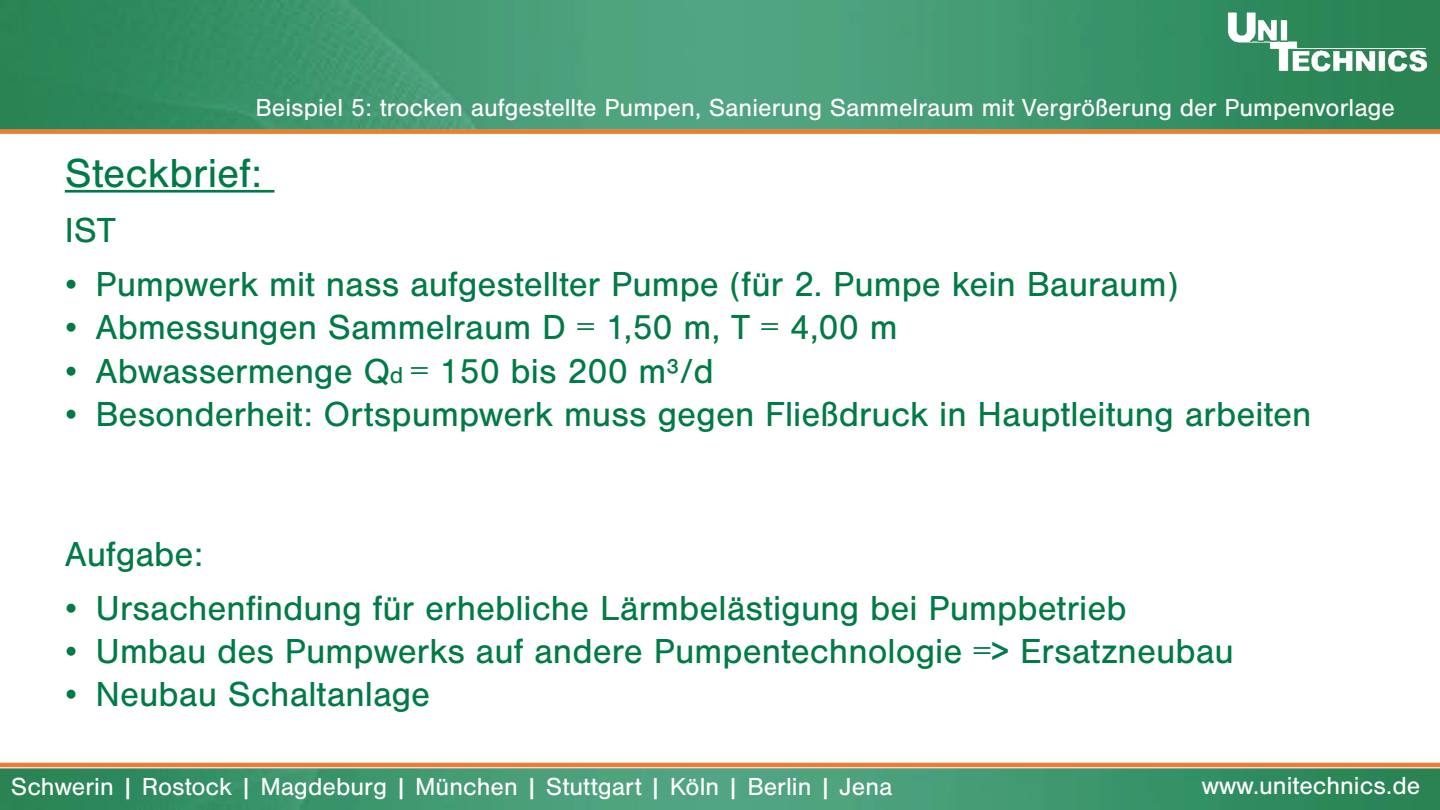
<style>
.page{position:relative;width:1440px;height:810px;background:#fff}
.page>*{position:absolute;margin:0;border:0;box-sizing:border-box;transform-origin:0 0}
.t1{font:42px "Nimbus San";color:#007a46}
.t2{font:36px "Nimbus San";color:#007a46}
.t3{font:25.5px "Nimbus San";color:#fff}
.s1{font-family:"Times New Roman"}
.s2{font-size:24px}
</style>
<div class="page">
<img style="left:0;top:0;width:1440px;height:129px">
<img style="left:0;top:767px;width:1440px;height:43px">
<img style="left:1218px;top:10px;width:218px;height:66px">
<div style="left:0;top:129px;width:1440px;height:5px;background:#ed7d31"></div>
<hr style="left:0;top:763px;width:1440px;height:4px;background:#ed7d31">
<hr style="left:65px;top:190px;width:209px;height:3px;background:#007a46">
<p class="t3" style="left:255px;top:94px;width:1141px">Beispiel 5: trocken aufgestellte Pumpen, Sanierung Sammelraum mit Vergrößerung der Pumpenvorlage</p>
<p class="t1" style="left:65px;top:150px;width:199px">Steckbrief:</p>
<p class="t2" style="left:65px;top:211px;width:53px">IST</p>
<p class="t2" style="left:65px;top:265px;width:1115px"><span class="s1">•</span> Pumpwerk mit nass aufgestellter Pumpe (für 2. Pumpe kein Bauraum)</p>
<p class="t2" style="left:65px;top:308px;width:834px"><span class="s1">•</span> Abmessungen Sammelraum D = 1,50 m, T = 4,00 m</p>
<p class="t2" style="left:65px;top:351px;width:650px"><span class="s1">•</span> Abwassermenge Q<span class="s2">d</span> = 150 bis 200 m³/d</p>
<p class="t2" style="left:65px;top:394px;width:1248px"><span class="s1">•</span> Besonderheit: Ortspumpwerk muss gegen Fließdruck in Hauptleitung arbeiten</p>
<p class="t2" style="left:65px;top:534px;width:140px">Aufgabe:</p>
<p class="t2" style="left:65px;top:588px;width:1063px"><span class="s1">•</span> Ursachenfindung für erhebliche Lärmbelästigung bei Pumpbetrieb</p>
<p class="t2" style="left:65px;top:631px;width:1171px"><span class="s1">•</span> Umbau des Pumpwerks auf andere Pumpentechnologie =&gt; Ersatzneubau</p>
<p class="t2" style="left:65px;top:674px;width:367px"><span class="s1">•</span> Neubau Schaltanlage</p>
<p class="t3" style="left:11px;top:773px;width:883px">Schwerin | Rostock | Magdeburg | München | Stuttgart | Köln | Berlin | Jena</p>
<p class="t3" style="left:1202px;top:772px;width:220px">www.unitechnics.de</p>
</div>
